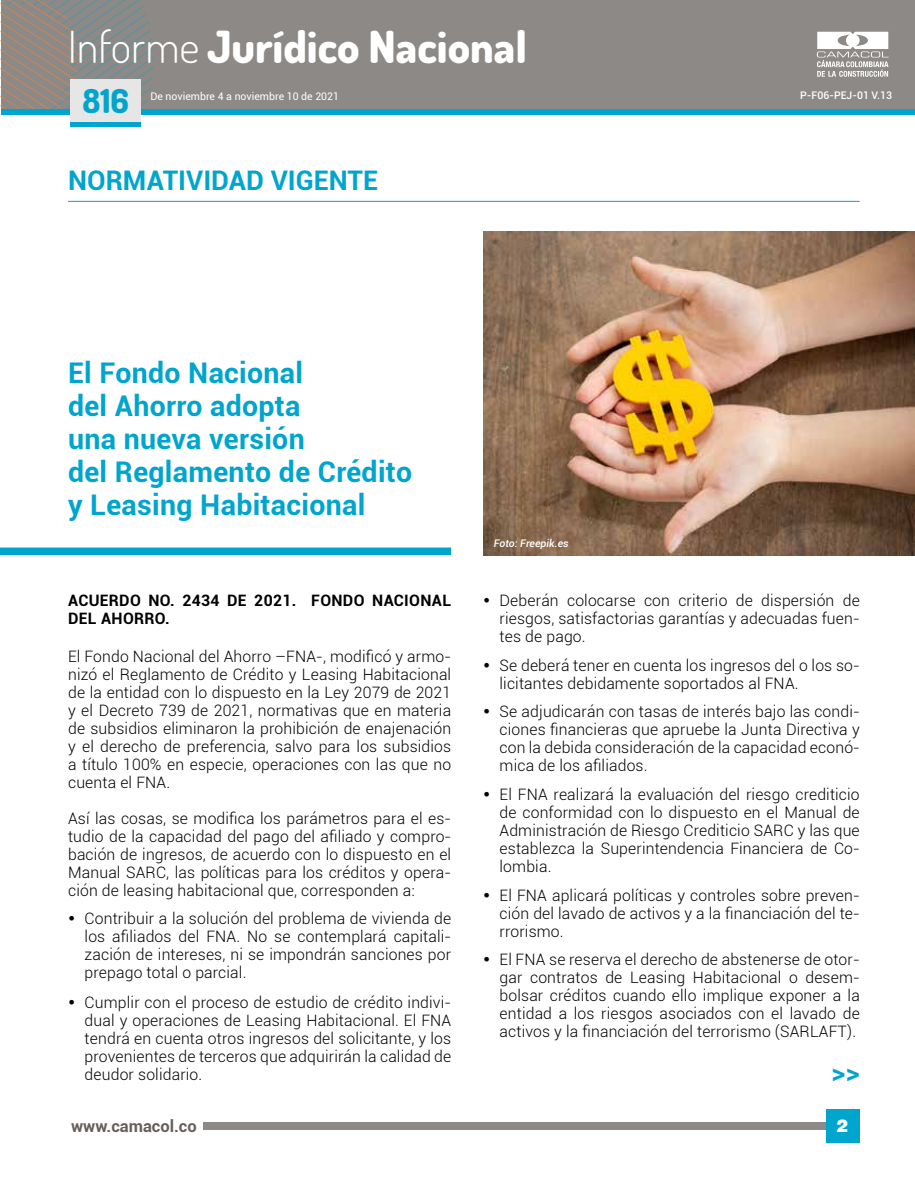
<style>
.page{position:relative;width:915px;height:1191px;background:#fff}
.page>*{position:absolute;margin:0;border:0;box-sizing:border-box;transform-origin:0 0}
.t1{font:800 44.25px "Dosis";color:#fff}
.t2{font:800 33px "Dosis";color:#00a5ce}
.t3{font:700 28.5px/33px "Roboto";letter-spacing:.01em;color:#00a5ce}
.t4{font:700 27px "Roboto";color:#00a5ce}
.t5{font:900 19.5px "Roboto";color:#fff}
.t6{font:900 19.5px "Helvetica";color:#fff}
.t7{font:700 16.5px "Roboto";color:#66605c}
.t8{font:300 15.75px/18px "Roboto";letter-spacing:.01em;color:#000;text-align:justify}
.t9{font:700 15.75px/18px "Roboto";letter-spacing:.02em;color:#000}
.t10{font:10.5px "Roboto";color:#fff}
.t11{font:500 10.5px "Roboto";color:#fff}
.t12{font:italic 500 10.5px "Roboto";color:#fff}
.s1{font-weight:300}
</style>
<div class="page">
<div style="left:203px;top:1122px;width:655px;height:7px;background:#8c8986"></div>
<div style="left:825px;top:1109px;width:33px;height:34px;background:#00a5ce"></div>
<div style="left:1px;top:0;width:913px;height:108px;background:#8c8986"></div>
<div style="left:1px;top:109px;width:913px;height:5px;background:#00a5ce"></div>
<svg style="left:1px;top:0;width:158px;height:109px"></svg>
<svg style="left:816px;top:32px;width:72px;height:45px"></svg>
<div style="left:70px;top:122px;width:70px;height:5px;background:#00a5ce"></div>
<div style="left:70px;top:79px;width:70px;height:43px;background:#e7e6e6"></div>
<div style="left:0;top:547px;width:451px;height:8px;background:#00a5ce"></div>
<hr style="left:68px;top:201px;width:791px;height:1px;background:#00a5ce">
<img style="left:483px;top:232px;width:431px;height:323px">
<h1 class="t1" style="left:68px;top:18px;width:460px"><span class="s1">Informe</span> Jurídico Nacional</h1>
<h2 class="t2" style="left:82px;top:80px;width:48px">816</h2>
<p class="t10" style="left:150px;top:89px;width:190px">De noviembre 4 a noviembre 10 de 2021</p>
<h3 class="t4" style="left:68px;top:162px;width:309px">Normatividad vigente</h3>
<h3 class="t3" style="left:68px;top:355px;width:345px">El Fondo Nacional<br>del Ahorro adopta<br>una nueva versión<br>del Reglamento de Crédito y Leasing Habitacional</h3>
<p class="t12" style="left:493px;top:536px;width:76px">Foto: Freepik.es</p>
<p class="t11" style="left:800px;top:87px;width:93px">P-F06-PEJ-01 V.13</p>
<p class="t9" style="left:68px;top:591px;width:384px">Acuerdo No. 2434 de 2021. Fondo Nacional del Ahorro.</p>
<p class="t8" style="left:68px;top:646px;width:384px">El Fondo Nacional del Ahorro –FNA-, modificó y armo&shy;nizó el Reglamento de Crédito y Leasing Habitacional de la entidad con lo dispuesto en la Ley 2079 de 2021 y el Decreto 739 de 2021, normativas que en materia de subsidios eliminaron la prohibición de enajenación y el derecho de preferencia, salvo para los subsidios a título 100% en especie, operaciones con las que no cuenta el FNA.</p>
<p class="t8" style="left:68px;top:808px;width:384px">Así las cosas, se modifica los parámetros para el es&shy;tudio de la capacidad del pago del afiliado y compro&shy;bación de ingresos, de acuerdo con lo dispuesto en el Manual SARC, las políticas para los créditos y opera&shy;ción de leasing habitacional que, corresponden a:</p>
<p class="t8" style="left:85px;top:909px;width:368px;text-indent:-17px">• Contribuir a la solución del problema de vivienda de los afiliados del FNA. No se contemplará capitali&shy;zación de intereses, ni se impondrán sanciones por prepago total o parcial.</p>
<p class="t8" style="left:85px;top:993px;width:368px;text-indent:-17px">• Cumplir con el proceso de estudio de crédito indivi&shy;dual y operaciones de Leasing Habitacional. El FNA tendrá en cuenta otros ingresos del solicitante, y los provenientes de terceros que adquirirán la calidad de deudor solidario.</p>
<p class="t8" style="left:499px;top:591px;width:361px;text-indent:-17px">• Deberán colocarse con criterio de dispersión de riesgos, satisfactorias garantías y adecuadas fuen&shy;tes de pago.</p>
<p class="t8" style="left:499px;top:656px;width:361px;text-indent:-17px">• Se deberá tener en cuenta los ingresos del o los so&shy;licitantes debidamente soportados al FNA.</p>
<p class="t8" style="left:499px;top:702px;width:362px;text-indent:-17px">• Se adjudicarán con tasas de interés bajo las condi&shy;ciones financieras que apruebe la Junta Directiva y con la debida consideración de la capacidad econó&shy;mica de los afiliados.</p>
<p class="t8" style="left:499px;top:785px;width:361px;text-indent:-17px">• El FNA realizará la evaluación del riesgo crediticio de conformidad con lo dispuesto en el Manual de Administración de Riesgo Crediticio SARC y las que establezca la Superintendencia Financiera de Co&shy;lombia.</p>
<p class="t8" style="left:499px;top:885px;width:361px;text-indent:-17px">• El FNA aplicará políticas y controles sobre preven&shy;ción del lavado de activos y a la financiación del te&shy;rrorismo.</p>
<p class="t8" style="left:499px;top:950px;width:361px;text-indent:-17px">• El FNA se reserva el derecho de abstenerse de otor&shy;gar contratos de Leasing Habitacional o desem&shy;bolsar créditos cuando ello implique exponer a la entidad a los riesgos asociados con el lavado de activos y la financiación del terrorismo (SARLAFT).</p>
<h3 class="t4" style="left:831px;top:1052px;width:30px">&gt;&gt;</h3>
<p class="t7" style="left:71px;top:1114px;width:127px">www.camacol.co</p>
<p class="t5" style="left:836px;top:1114px;width:13px">1</p>
<p class="t6" style="left:836px;top:1118px;width:13px">2</p>
</div>
